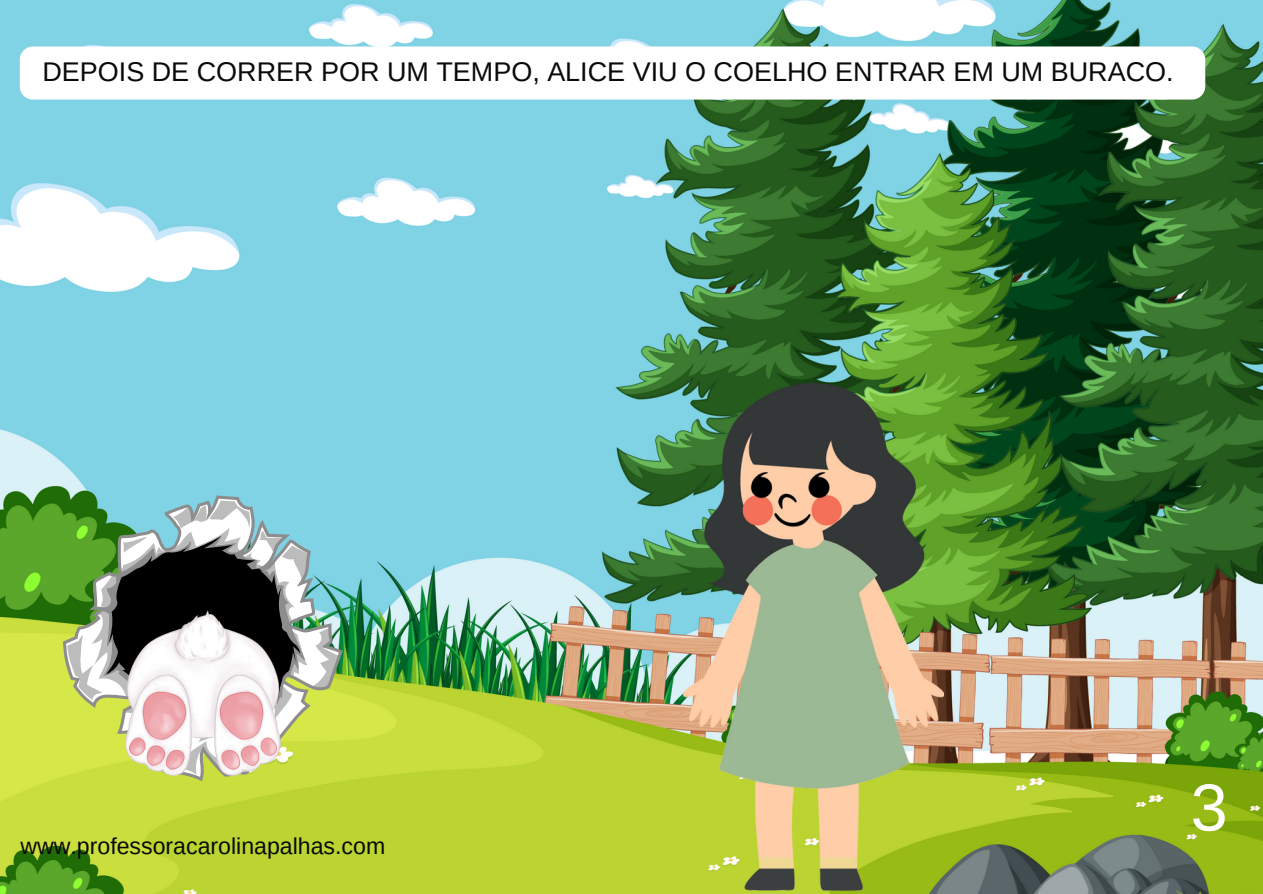
<style>
.page{position:relative;width:1263px;height:894px;background:#fff}
.page>*{position:absolute;margin:0;border:0;box-sizing:border-box;transform-origin:0 0}
.t1{font:66.6px "Arimo";color:#fff}
.t2{font:27px "Arimo";color:#0a0a0a}
.t3{font:23.1px "Arimo";color:#0a0a0a}
</style>
<div class="page">
<img style="left:0;top:0;width:1263px;height:893px">
<img style="left:683px;top:383px;width:260px;height:510px">
<svg style="left:63px;top:495px;width:280px;height:286px;background:#9acb71"></svg>
<svg style="left:67px;top:500px;width:271px;height:274px;background:#8aa37e"></svg>
<img style="left:125px;top:610px;width:156px;height:165px">
<svg style="left:20px;top:46px;width:1185px;height:54px"></svg>
<p class="t2" style="left:42px;top:57px;width:1133px">DEPOIS DE CORRER POR UM TEMPO, ALICE VIU O COELHO ENTRAR EM UM BURACO.</p>
<p class="t3" style="left:20px;top:833px;width:366px">www.professoracarolinapalhas.com</p>
<h1 class="t1" style="left:1191px;top:770px;width:39px">3</h1>
</div>
